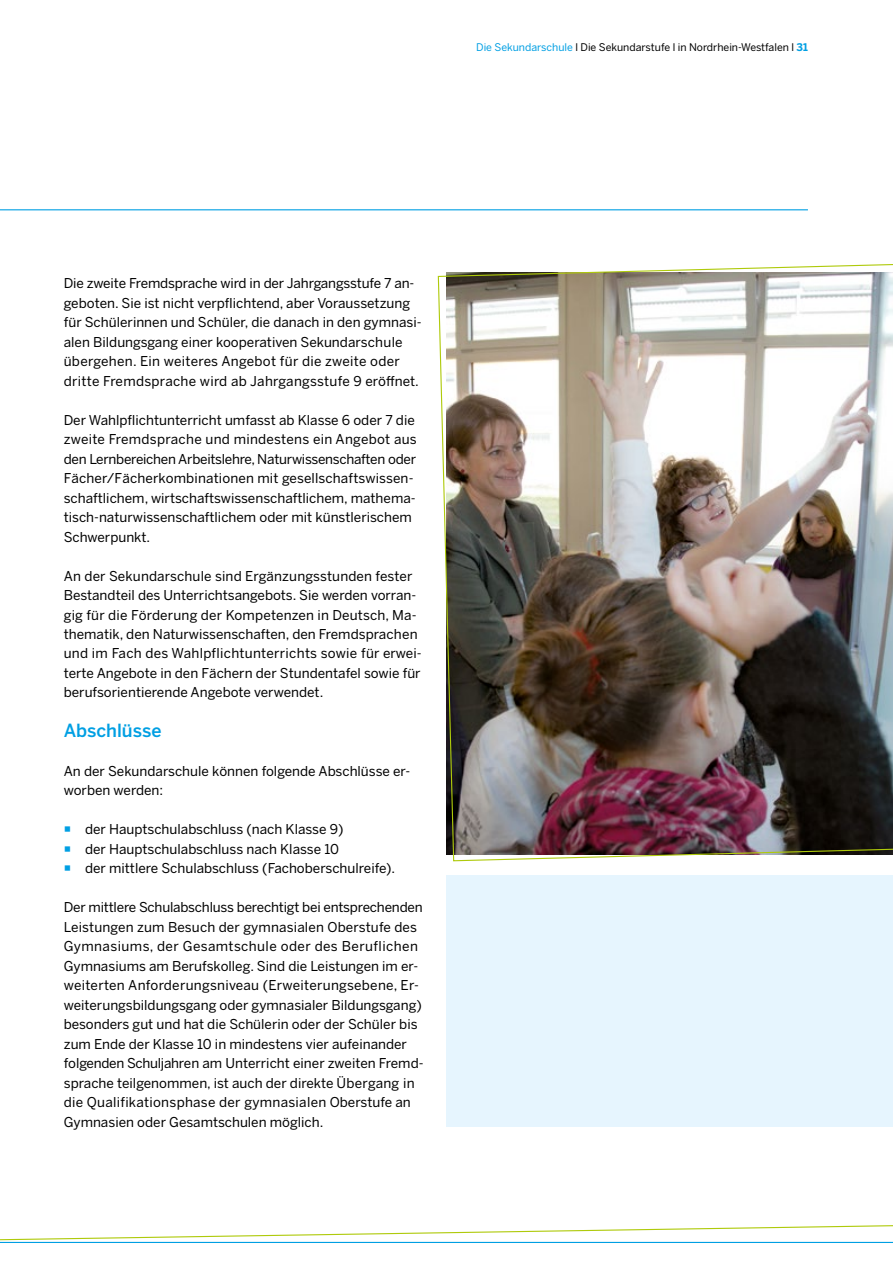
<style>
.page{position:relative;width:893px;height:1263px;background:#fff}
.page>*{position:absolute;margin:0;border:0;box-sizing:border-box;transform-origin:0 0}
.t1{font:500 18px "Benton Sans";color:#009fe3}
.t2{font:13.5px/19.5px "Benton Sans";color:#000}
.t3{font:10.5px "Benton Sans";color:#000}
.s1{color:#009fe3}
.s2{font-weight:700;color:#009fe3}
</style>
<div class="page">
<svg style="left:0;top:1225px;width:893px;height:18px"></svg>
<hr style="left:0;top:209px;width:808px;height:1px;background:#009fe3">
<div style="left:446px;top:875px;width:447px;height:252px;background:#e6f5fe"></div>
<img style="left:437px;top:264px;width:456px;height:598px">
<p class="t3" style="left:476px;top:41px;width:333px"><span class="s1">Die Sekundarschule</span> l Die Sekundarstufe l in Nordrhein-Westfalen l <span class="s2">31</span></p>
<p class="t2" style="left:64px;top:273px;width:359px">Die zweite Fremdsprache wird in der Jahrgangsstufe 7 an&shy;geboten. Sie ist nicht verpflichtend, aber Voraussetzung für Schülerinnen und Schüler, die danach in den gymnasi&shy;alen Bildungsgang einer kooperativen Sekundarschule übergehen. Ein weiteres Angebot für die zweite oder dritte Fremdsprache wird ab Jahrgangsstufe 9 eröffnet.</p>
<p class="t2" style="left:64px;top:410px;width:355px">Der Wahlpflichtunterricht umfasst ab Klasse 6 oder 7 die zweite Fremdsprache und mindestens ein Angebot aus den Lernbereichen Arbeitslehre, Naturwissenschaften oder Fächer/Fächerkombinationen mit gesellschaftswissen&shy;schaftlichem, wirtschaftswissenschaftlichem, mathema&shy;tisch-naturwissenschaftlichem oder mit künstlerischem Schwerpunkt.</p>
<p class="t2" style="left:64px;top:566px;width:359px">An der Sekundarschule sind Ergänzungsstunden fester Bestandteil des Unterrichtsangebots. Sie werden vorran&shy;gig für die Förderung der Kompetenzen in Deutsch, Ma&shy;thematik, den Naturwissenschaften, den Fremdsprachen und im Fach des Wahlpflichtunterrichts sowie für erwei&shy;terte Angebote in den Fächern der Stundentafel sowie für berufsorientierende Angebote verwendet.</p>
<h1 class="t1" style="left:64px;top:719px;width:99px">Abschlüsse</h1>
<p class="t2" style="left:64px;top:761px;width:348px">An der Sekundarschule können folgende Abschlüsse er&shy;worben werden:</p>
<p class="t2" style="left:85px;top:819px;width:312px">der Hauptschulabschluss (nach Klasse 9)<br>der Hauptschulabschluss nach Klasse 10<br>der mittlere Schulabschluss (Fachoberschulreife).</p>
<p class="t2" style="left:64px;top:897px;width:361px">Der mittlere Schulabschluss berechtigt bei entsprechenden Leistungen zum Besuch der gymnasialen Oberstufe des Gymnasiums, der Gesamtschule oder des Beruflichen Gymnasiums am Berufskolleg. Sind die Leistungen im er&shy;weiterten Anforderungsniveau (Erweiterungsebene, Er&shy;weiterungsbildungsgang oder gymnasialer Bildungsgang) besonders gut und hat die Schülerin oder der Schüler bis zum Ende der Klasse 10 in mindestens vier aufeinander folgenden Schuljahren am Unterricht einer zweiten Fremd&shy;sprache teilgenommen, ist auch der direkte Übergang in die Qualifikationsphase der gymnasialen Oberstufe an Gymnasien oder Gesamtschulen möglich.</p>
</div>
